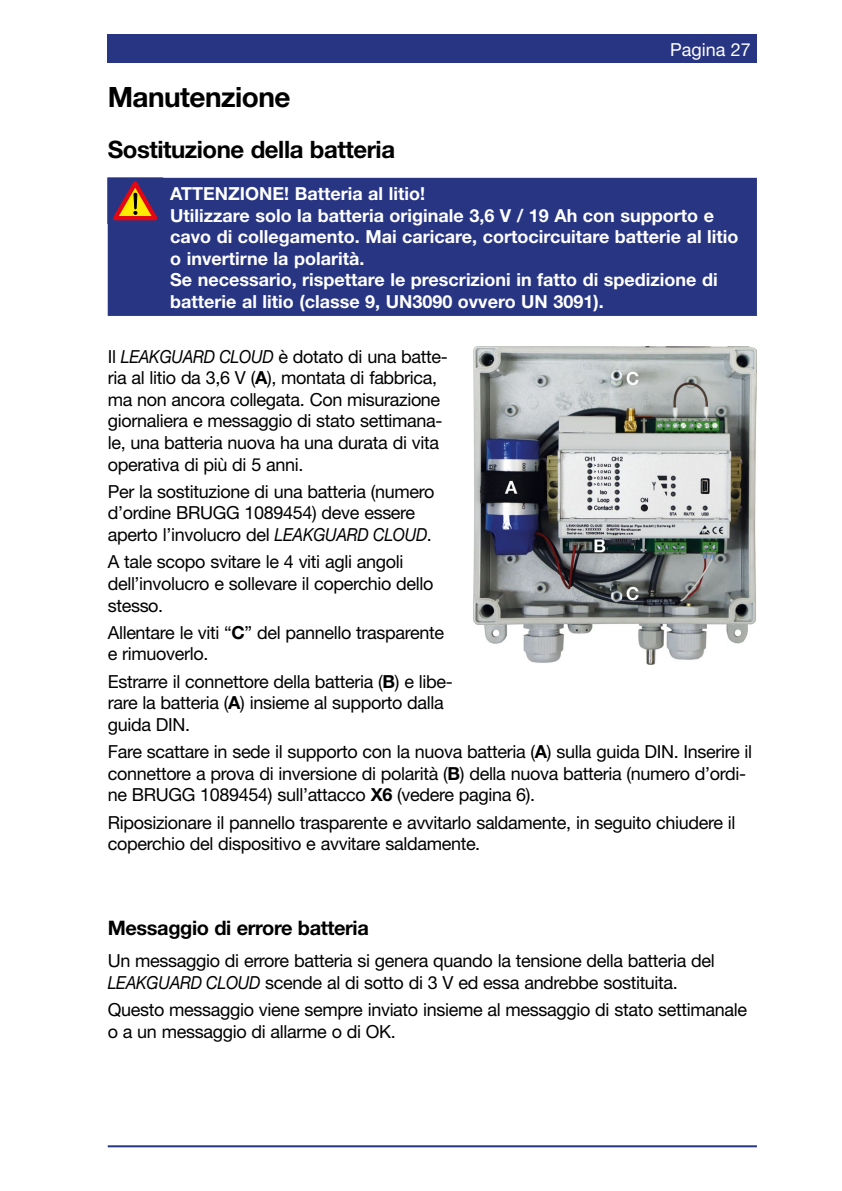
<style>
.page{position:relative;width:842px;height:1191px;background:#fff}
.page>*{position:absolute;margin:0;border:0;box-sizing:border-box;transform-origin:0 0}
.t1{font:700 28px "Helvetica Neue";letter-spacing:-.02em;color:#000}
.t2{font:700 24px "Helvetica Neue";letter-spacing:-.02em;color:#000}
.t3{font:700 20px "Helvetica Neue";letter-spacing:-.02em;color:#000}
.t4{font:18px/21.6px "Helvetica Neue";letter-spacing:-.02em;color:#000}
.t5{font:700 18px/21.6px "Helvetica Neue";color:#fff}
.t6{font:18px "Helvetica Neue";color:#fff}
.s1{font-style:italic}
.s2{font-weight:700}
</style>
<div class="page">
<hr style="left:108px;top:1145px;width:649px;height:2px;background:#283583">
<div style="left:108px;top:34px;width:649px;height:29px;background:#283583"></div>
<div style="left:108px;top:178px;width:649px;height:138px;background:#283583"></div>
<svg style="left:110px;top:180px;width:51px;height:42px;background:#7b4a4b"></svg>
<div style="left:108px;top:178px;width:55px;height:46px;border:1px solid #283583"></div>
<div style="left:170px;top:182px;width:579px;height:26px;background:#283583"></div>
<div style="left:170px;top:204px;width:579px;height:26px;background:#283583"></div>
<div style="left:170px;top:269px;width:579px;height:26px;background:#283583"></div>
<img style="left:473px;top:346px;width:284px;height:318px">
<p class="t6" style="left:670px;top:38px;width:82px">Pagina 27</p>
<h1 class="t1" style="left:108px;top:80px;width:184px">Manutenzione</h1>
<h2 class="t2" style="left:108px;top:135px;width:289px">Sostituzione della batteria</h2>
<p class="t5" style="left:170px;top:182px;width:570px">ATTENZIONE! Batteria al litio!<br>Utilizzare solo la batteria originale 3,6 V / 19 Ah con supporto e cavo di collegamento. Mai caricare, cortocircuitare batterie al litio o invertirne la polarità.<br>Se necessario, rispettare le prescrizioni in fatto di spedizione di batterie al litio (classe 9, UN3090 ovvero UN 3091).</p>
<p class="t4" style="left:108px;top:345px;width:342px">Il <span class="s1">LEAKGUARD CLOUD</span> è dotato di una batte&shy;ria al litio da 3,6 V (<span class="s2">A</span>), montata di fabbrica, ma non ancora collegata. Con misurazione giornaliera e messaggio di stato settimana&shy;le, una batteria nuova ha una durata di vita operativa di più di 5 anni.</p>
<p class="t4" style="left:108px;top:480px;width:328px">Per la sostituzione di una batteria (numero d’ordine BRUGG 1089454) deve essere aperto l’involucro del <span class="s1">LEAKGUARD CLOUD</span>.</p>
<p class="t4" style="left:108px;top:551px;width:327px">A tale scopo svitare le 4 viti agli angoli dell’involucro e sollevare il coperchio dello stesso.</p>
<p class="t4" style="left:108px;top:621px;width:338px">Allentare le viti “<span class="s2">C</span>” del pannello trasparente e rimuoverlo.</p>
<p class="t4" style="left:108px;top:670px;width:347px">Estrarre il connettore della batteria (<span class="s2">B</span>) e libe&shy;rare la batteria (<span class="s2">A</span>) insieme al supporto dalla guida DIN.</p>
<p class="t4" style="left:108px;top:740px;width:646px">Fare scattare in sede il supporto con la nuova batteria (<span class="s2">A</span>) sulla guida DIN. Inserire il connettore a prova di inversione di polarità (<span class="s2">B</span>) della nuova batteria (numero d’ordi&shy;ne BRUGG 1089454) sull’attacco <span class="s2">X6</span> (vedere pagina 6).</p>
<p class="t4" style="left:108px;top:811px;width:629px">Riposizionare il pannello trasparente e avvitarlo saldamente, in seguito chiudere il coperchio del dispositivo e avvitare saldamente.</p>
<p class="t3" style="left:108px;top:915px;width:263px">Messaggio di errore batteria</p>
<p class="t4" style="left:108px;top:950px;width:609px">Un messaggio di errore batteria si genera quando la tensione della batteria del<br><span class="s1">LEAKGUARD CLOUD</span> scende al di sotto di 3 V ed essa andrebbe sostituita.</p>
<p class="t4" style="left:108px;top:999px;width:641px">Questo messaggio viene sempre inviato insieme al messaggio di stato settimanale o a un messaggio di allarme o di OK.</p>
</div>
